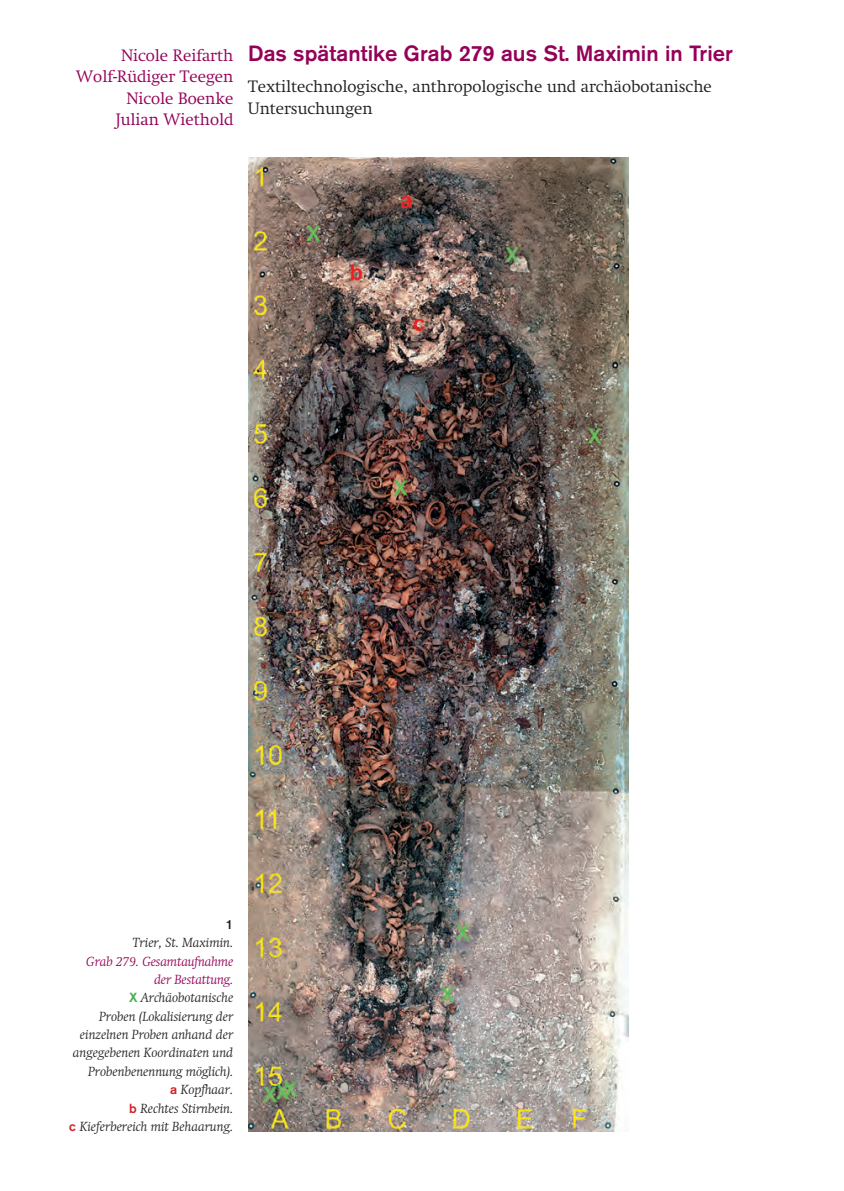
<style>
.page{position:relative;width:844px;height:1191px;background:#fff}
.page>*{position:absolute;margin:0;border:0;box-sizing:border-box;transform-origin:0 0}
.t1{font:500 21.88px "Akzidenz Grotesk Std";color:#950058}
.t2{font:300 16.28px/21.3px "Swift";color:#231f20}
.t3{font:300 16.28px/21.3px "Swift";color:#950058;text-align:right}
.t4{font:italic 300 13.12px/18.4px "Swift";color:#231f20;text-align:right}
.t5{font:300 13.12px "Swift";color:#950058}
.t6{font:500 13.12px "Akzidenz Grotesk Std";color:#231f20}
.s1{color:#950058}
.s2{font-family:"Akzidenz Grotesk Std";font-weight:500;font-style:normal;color:#40ae49}
.s3{font-family:"Akzidenz Grotesk Std";font-weight:500;font-style:normal;color:#d1232a}
</style>
<div class="page">
<img style="left:248px;top:157px;width:380px;height:974px">
<p class="t5" style="left:248px;top:42px;width:432px">Nicole Reifarth / Wolf-Rüdiger Teegen / Nicole Boenke / Julian Wiethold</p>
<p class="t3" style="left:76px;top:45px;width:158px">Nicole Reifarth<br>Wolf-Rüdiger Teegen<br>Nicole Boenke<br>Julian Wiethold</p>
<h1 class="t1" style="left:248px;top:40px;width:486px">Das spätantike Grab 279 aus St. Maximin in Trier</h1>
<p class="t2" style="left:248px;top:76px;width:465px">Textiltechnologische, anthropologische und archäobotanische<br>Untersuchungen</p>
<p class="t6" style="left:226px;top:916px;width:9px">1</p>
<p class="t4" style="left:132px;top:933px;width:102px">Trier, St. Maximin.</p>
<p class="t4" style="left:69px;top:952px;width:165px"><span class="s1">Grab 279. Gesamtaufnahme der Bestattung.<br></span><span class="s2">X</span> Archäobotanische<br>Proben (Lokalisierung der einzelnen Proben anhand der angegebenen Koordinaten und<br>Probenbenennung möglich).<br><span class="s3">a</span> Kopfhaar.<br><span class="s3">b</span> Rechtes Stirnbein.<br><span class="s3">c</span> Kieferbereich mit Behaarung.</p>
</div>
